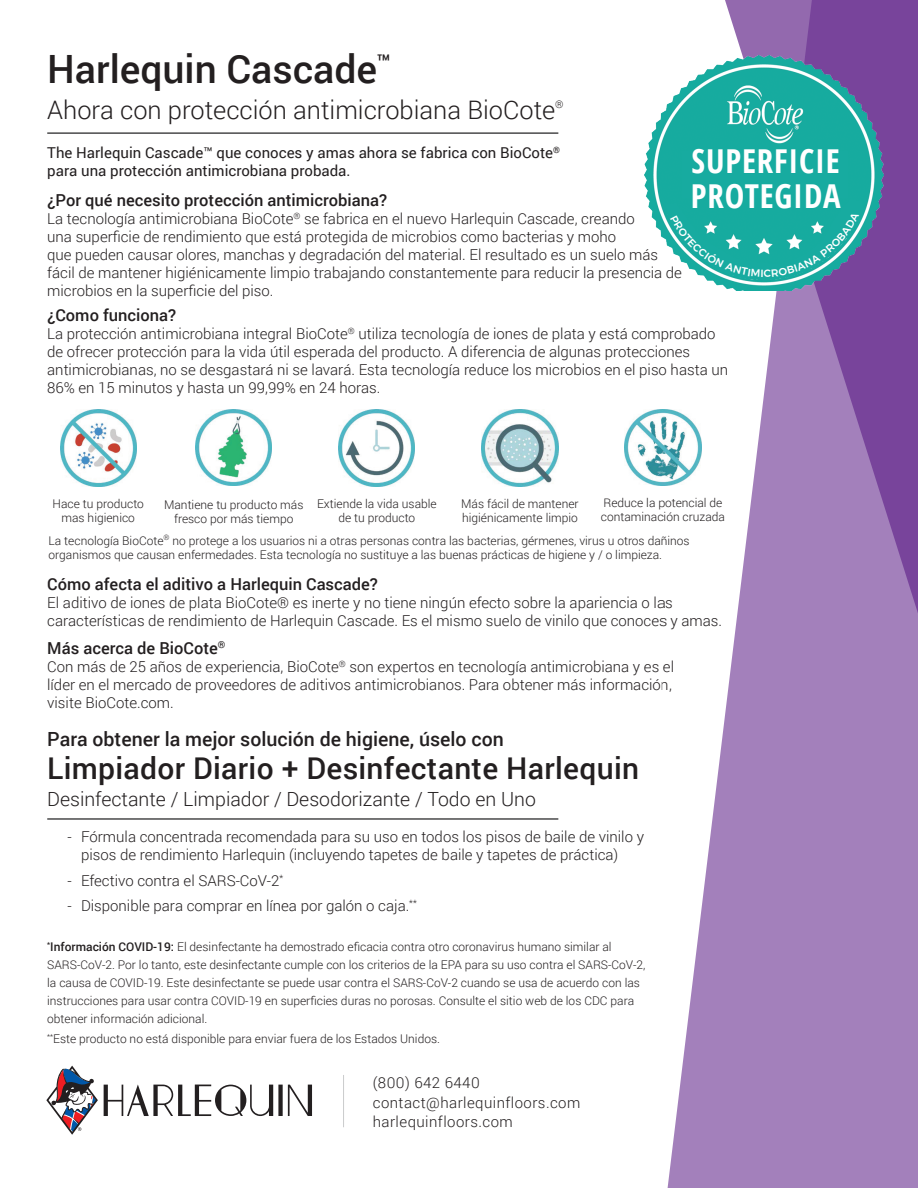
<style>
.page{position:relative;width:918px;height:1188px;background:#fff}
.page>*{position:absolute;margin:0;border:0;box-sizing:border-box;transform-origin:0 0}
.t1{font:500 39px "Roboto";color:#231f20}
.t2{font:700 condensed 33px/34.5px "Open Sans";letter-spacing:.025em;color:#fff}
.t3{font:500 30px "Roboto";letter-spacing:.01em;color:#231f20}
.t4{font:300 25.5px "Roboto";color:#231f20}
.t5{font:300 19.5px "Roboto";color:#231f20}
.t6{font:500 19.5px "Roboto";color:#231f20}
.t7{font:500 16.5px "Roboto";color:#231f20}
.t8{font:300 15px/18px "Roboto";color:#231f20}
.t9{font:15px/18px "Roboto";color:#231f20}
.t10{font:300 15px/19.5px "Roboto";letter-spacing:.03em;color:#231f20}
.t11{font:300 12px/14.4px "Roboto";color:#231f20}
.t12{font:300 10.5px "Roboto";color:#231f20}
.s1{font-weight:500}
</style>
<div class="page">
<svg style="left:662px;top:409px;width:256px;height:779px;fill:#a380bb"></svg>
<svg style="left:712px;top:0;width:206px;height:676px;fill:#a380bb"></svg>
<hr style="left:47px;top:132px;width:511px;height:2px;background:#3e3e3f">
<hr style="left:47px;top:818px;width:511px;height:2px;background:#3e3e3f">
<hr style="left:343px;top:1075px;width:1px;height:52px;background:#939598">
<img style="left:644px;top:55px;width:239px;height:236px">
<div style="left:682px;top:151px;width:165px;height:47px;background:#17aba0"></div>
<svg style="left:104px;top:1084px;width:208px;height:32px"></svg>
<svg style="left:46px;top:1066px;width:52px;height:69px"></svg>
<img style="left:60px;top:410px;width:76px;height:76px">
<img style="left:195px;top:409px;width:77px;height:76px">
<img style="left:339px;top:410px;width:76px;height:76px">
<img style="left:482px;top:410px;width:76px;height:76px">
<img style="left:625px;top:410px;width:76px;height:76px">
<svg style="left:665px;top:199px;width:199px;height:82px;background:#36afa9"></svg>
<h1 class="t1" style="left:47px;top:42px;width:345px">Harlequin Cascade<sup>™</sup></h1>
<h3 class="t4" style="left:47px;top:92px;width:510px">Ahora con protección antimicrobiana BioCote</h3>
<p class="t12" style="left:555px;top:97px;width:10px">®</p>
<p class="t9" style="left:47px;top:143px;width:514px">The Harlequin Cascade™ que conoces y amas ahora se fabrica con BioCote<sup>® </sup>para una protección antimicrobiana probada.</p>
<p class="t7" style="left:47px;top:188px;width:341px">¿Por qué necesito protección antimicrobiana?</p>
<p class="t8" style="left:47px;top:209px;width:636px">La tecnología antimicrobiana BioCote<sup>®</sup> se fabrica en el nuevo Harlequin Cascade, creando<br>una superficie de rendimiento que está protegida de microbios como bacterias y moho<br>que pueden causar olores, manchas y degradación del material. El resultado es un suelo más fácil de mantener higiénicamente limpio trabajando constantemente para reducir la presencia de microbios en la superficie del piso.</p>
<p class="t7" style="left:47px;top:303px;width:130px">¿Como funciona?</p>
<p class="t8" style="left:47px;top:324px;width:682px">La protección antimicrobiana integral BioCote<sup>®</sup> utiliza tecnología de iones de plata y está comprobado de ofrecer protección para la vida útil esperada del producto. A diferencia de algunas protecciones antimicrobianas, no se desgastará ni se lavará. Esta tecnología reduce los microbios en el piso hasta un 86% en 15 minutos y hasta un 99,99% en 24 horas.</p>
<h2 class="t2" style="left:691px;top:143px;width:152px">SUPERFICIE<br>PROTEGIDA</h2>
<p class="t11" style="left:601px;top:495px;width:126px">Reduce la potencial de contaminación cruzada</p>
<p class="t11" style="left:461px;top:496px;width:119px">Más fácil de mantener higiénicamente limpio</p>
<p class="t11" style="left:317px;top:496px;width:121px;text-align:center">Extiende la vida usable de tu producto</p>
<p class="t11" style="left:53px;top:496px;width:93px;text-align:center">Hace tu producto mas higienico</p>
<p class="t11" style="left:49px;top:533px;width:643px">La tecnología BioCote<sup>®</sup> no protege a los usuarios ni a otras personas contra las bacterias, gérmenes, virus u otros dañinos organismos que causan enfermedades. Esta tecnología no sustituye a las buenas prácticas de higiene y / o limpieza.</p>
<p class="t11" style="left:164px;top:497px;width:141px;text-align:center">Mantiene tu producto más fresco por más tiempo</p>
<p class="t7" style="left:47px;top:573px;width:332px">Cómo afecta el aditivo a Harlequin Cascade?</p>
<p class="t8" style="left:47px;top:594px;width:676px">El aditivo de iones de plata BioCote® es inerte y no tiene ningún efecto sobre la apariencia o las características de rendimiento de Harlequin Cascade. Es el mismo suelo de vinilo que conoces y amas.</p>
<p class="t7" style="left:47px;top:636px;width:180px">Más acerca de BioCote<sup>®</sup></p>
<p class="t8" style="left:47px;top:657px;width:628px">Con más de 25 años de experiencia, BioCote<sup>®</sup> son expertos en tecnología antimicrobiana y es el líder en el mercado de proveedores de aditivos antimicrobianos. Para obtener más información, visite BioCote.com.</p>
<h3 class="t6" style="left:47px;top:725px;width:458px">Para obtener la mejor solución de higiene, úselo con</h3>
<h3 class="t3" style="left:47px;top:747px;width:593px">Limpiador Diario + Desinfectante Harlequin</h3>
<h3 class="t5" style="left:47px;top:785px;width:490px">Desinfectante / Limpiador / Desodorizante / Todo en Uno</h3>
<p class="t8" style="left:81px;top:827px;width:565px;text-indent:-14px">- Fórmula concentrada recomendada para su uso en todos los pisos de baile de vinilo y pisos de rendimiento Harlequin (incluyendo tapetes de baile y tapetes de práctica)</p>
<p class="t8" style="left:68px;top:871px;width:217px">- Efectivo contra el SARS-CoV-2<sup>*</sup></p>
<p class="t8" style="left:68px;top:896px;width:351px">- Disponible para comprar en línea por galón o caja.<sup>**</sup></p>
<p class="t11" style="left:47px;top:937px;width:600px;line-height:18px"><sup>*</sup><span class="s1">Información COVID-19:</span> El desinfectante ha demostrado eficacia contra otro coronavirus humano similar al SARS-CoV-2. Por lo tanto, este desinfectante cumple con los criterios de la EPA para su uso contra el SARS-CoV-2, la causa de COVID-19. Este desinfectante se puede usar contra el SARS-CoV-2 cuando se usa de acuerdo con las instrucciones para usar contra COVID-19 en superficies duras no porosas. Consulte el sitio web de los CDC para obtener información adicional.</p>
<p class="t11" style="left:47px;top:1032px;width:394px"><sup>**</sup>Este producto no está disponible para enviar fuera de los Estados Unidos.</p>
<p class="t10" style="left:373px;top:1073px;width:209px">(800) 642 6440 contact@harlequinfloors.com harlequinfloors.com</p>
</div>
